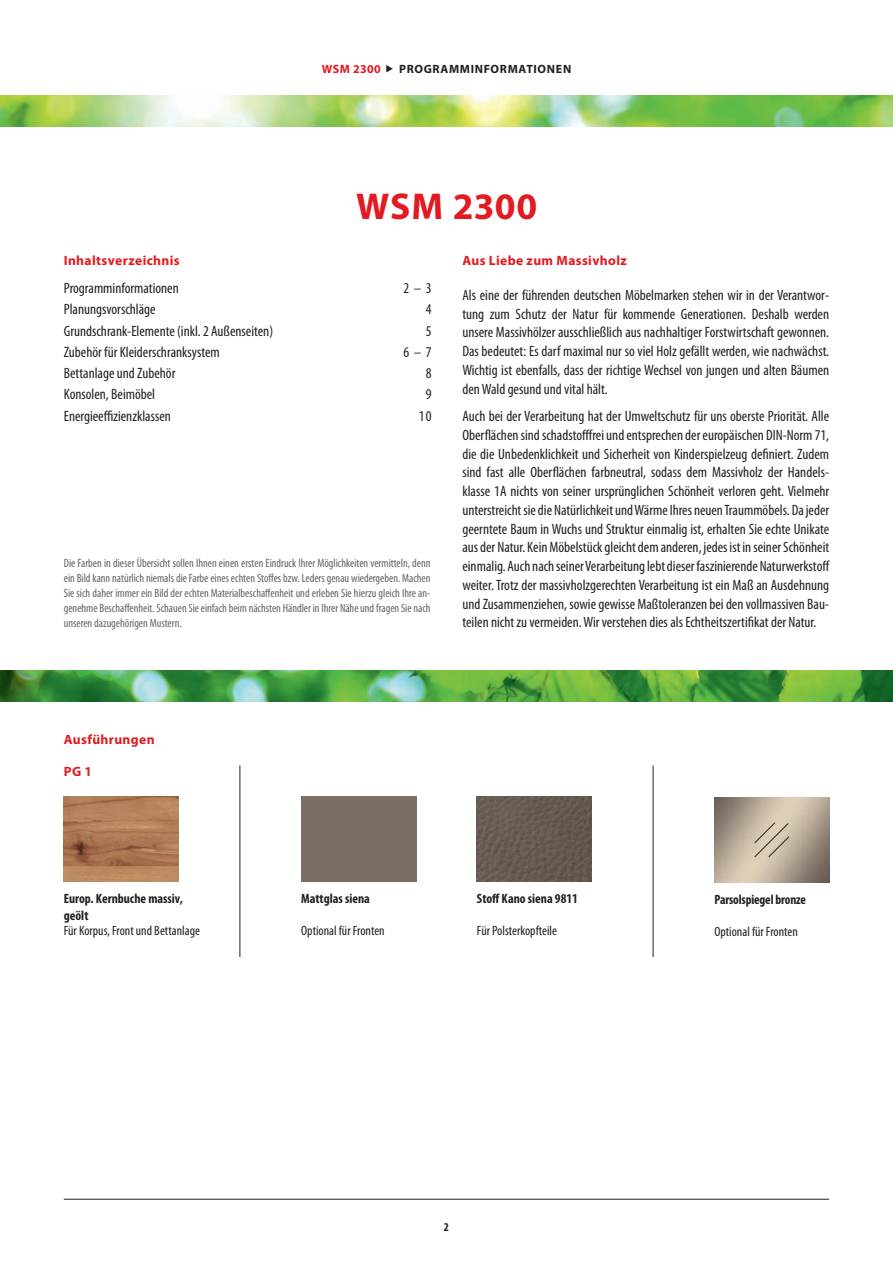
<style>
.page{position:relative;width:893px;height:1263px;background:#fff}
.page>*{position:absolute;margin:0;border:0;box-sizing:border-box;transform-origin:0 0}
.t1{font:700 37.5px "Myriad Pro";letter-spacing:.02em;color:#e21a21}
.t2{font:condensed 15px/18.8px "Myriad Pro";color:#231f20;text-align:justify}
.t3{font:condensed 13.5px "Myriad Pro";color:#231f20}
.t4{font:700 condensed 13.5px/16.8px "Myriad Pro";color:#231f20}
.t5{font:700 13.5px "Myriad Pro";letter-spacing:.03em;color:#e21a21}
.t6{font:condensed 12px/15px "Myriad Pro";color:#636366;text-align:justify}
.t7{font:700 12px "Myriad Pro";letter-spacing:.055em;color:#231f20}
.t8{font:700 12px "Myriad Pro";letter-spacing:.04em;color:#e21a21}
.t9{font:700 condensed 12px "Myriad Pro";color:#231f20}
</style>
<div class="page">
<hr style="left:64px;top:1199px;width:765px;height:1px;background:#231f20">
<img style="left:0;top:96px;width:893px;height:606px">
<div style="left:0;top:128px;width:893px;height:542px;background:#fff"></div>
<hr style="left:240px;top:765px;width:1px;height:192px;background:#231f20">
<img style="left:64px;top:797px;width:115px;height:85px">
<img style="left:714px;top:797px;width:115px;height:85px">
<svg style="left:754px;top:822px;width:36px;height:36px"></svg>
<hr style="left:653px;top:765px;width:1px;height:192px;background:#231f20">
<div style="left:301px;top:797px;width:115px;height:85px;background:#7b6f65"></div>
<img style="left:477px;top:797px;width:115px;height:85px">
<p class="t8" style="left:322px;top:61px;width:61px">WSM 2300</p>
<p class="t7" style="left:399px;top:61px;width:174px">PROGRAMMINFORMATIONEN</p>
<h1 class="t1" style="left:356px;top:182px;width:183px">WSM 2300</h1>
<p class="t5" style="left:64px;top:252px;width:117px">Inhaltsverzeichnis</p>
<p class="t2" style="left:64px;top:279px;width:117px">Programminformationen</p>
<p class="t2" style="left:403px;top:279px;width:30px">2 – 3</p>
<p class="t2" style="left:64px;top:300px;width:93px">Planungsvorschläge</p>
<p class="t2" style="left:426px;top:300px;width:7px">4</p>
<p class="t2" style="left:64px;top:321px;width:211px">Grundschrank-Elemente (inkl. 2 Außenseiten)</p>
<p class="t2" style="left:426px;top:321px;width:7px">5</p>
<p class="t2" style="left:64px;top:342px;width:158px">Zubehör für Kleiderschranksystem</p>
<p class="t2" style="left:403px;top:342px;width:30px">6 – 7</p>
<p class="t2" style="left:64px;top:364px;width:113px">Bettanlage und Zubehör</p>
<p class="t2" style="left:426px;top:364px;width:7px">8</p>
<p class="t2" style="left:64px;top:385px;width:93px">Konsolen, Beimöbel</p>
<p class="t2" style="left:426px;top:385px;width:7px">9</p>
<p class="t2" style="left:64px;top:406px;width:109px">Energieeffizienzklassen</p>
<p class="t2" style="left:419px;top:406px;width:14px">10</p>
<p class="t6" style="left:64px;top:556px;width:368px">Die Farben in dieser Übersicht sollen Ihnen einen ersten Eindruck Ihrer Möglichkeiten vermitteln, denn ein Bild kann natürlich niemals die Farbe eines echten Stoffes bzw. Leders genau wiedergeben. Machen Sie sich daher immer ein Bild der echten Materialbeschaffenheit und erleben Sie hierzu gleich Ihre an&shy;genehme Beschaffenheit. Schauen Sie einfach beim nächsten Händler in Ihrer Nähe und fragen Sie nach unseren dazugehörigen Mustern.</p>
<p class="t5" style="left:462px;top:252px;width:166px">Aus Liebe zum Massivholz</p>
<p class="t2" style="left:462px;top:285px;width:368px">Als eine der führenden deutschen Möbelmarken stehen wir in der Verantwor&shy;tung zum Schutz der Natur für kommende Generationen. Deshalb werden unsere Massivhölzer ausschließlich aus nachhaltiger Forstwirtschaft gewonnen.<br>Das bedeutet: Es darf maximal nur so viel Holz gefällt werden, wie nachwächst.<br>Wichtig ist ebenfalls, dass der richtige Wechsel von jungen und alten Bäumen den Wald gesund und vital hält.</p>
<p class="t2" style="left:462px;top:406px;width:369px">Auch bei der Verarbeitung hat der Umweltschutz für uns oberste Priorität. Alle Oberflächen sind schadstofffrei und entsprechen der europäischen DIN-Norm 71, die die Unbedenklichkeit und Sicherheit von Kinderspielzeug definiert. Zudem sind fast alle Oberflächen farbneutral, sodass dem Massivholz der Handels&shy;klasse 1A nichts von seiner ursprünglichen Schönheit verloren geht. Vielmehr unterstreicht sie die Natürlichkeit und Wärme Ihres neuen Traummöbels. Da jeder geerntete Baum in Wuchs und Struktur einmalig ist, erhalten Sie echte Unikate aus der Natur. Kein Möbelstück gleicht dem anderen, jedes ist in seiner Schönheit einmalig. Auch nach seiner Verarbeitung lebt dieser faszinierende Naturwerkstoff weiter. Trotz der massivholzgerechten Verarbeitung ist ein Maß an Ausdehnung und Zusammenziehen, sowie gewisse Maßtoleranzen bei den vollmassiven Bau&shy;teilen nicht zu vermeiden. Wir verstehen dies als Echtheitszertifikat der Natur.</p>
<p class="t5" style="left:64px;top:730px;width:92px">Ausführungen</p>
<p class="t5" style="left:64px;top:762px;width:30px">PG 1</p>
<p class="t4" style="left:64px;top:890px;width:121px">Europ. Kernbuche massiv, geölt</p>
<p class="t3" style="left:64px;top:922px;width:138px">Für Korpus, Front und Bettanlage</p>
<p class="t4" style="left:301px;top:890px;width:70px">Mattglas siena</p>
<p class="t3" style="left:301px;top:922px;width:85px">Optional für Fronten</p>
<p class="t4" style="left:477px;top:890px;width:102px">Stoff Kano siena 9811</p>
<p class="t3" style="left:477px;top:922px;width:82px">Für Polsterkopfteile</p>
<p class="t4" style="left:714px;top:890px;width:93px">Parsolspiegel bronze</p>
<p class="t3" style="left:714px;top:923px;width:85px">Optional für Fronten</p>
<p class="t9" style="left:444px;top:1219px;width:7px">2</p>
</div>
